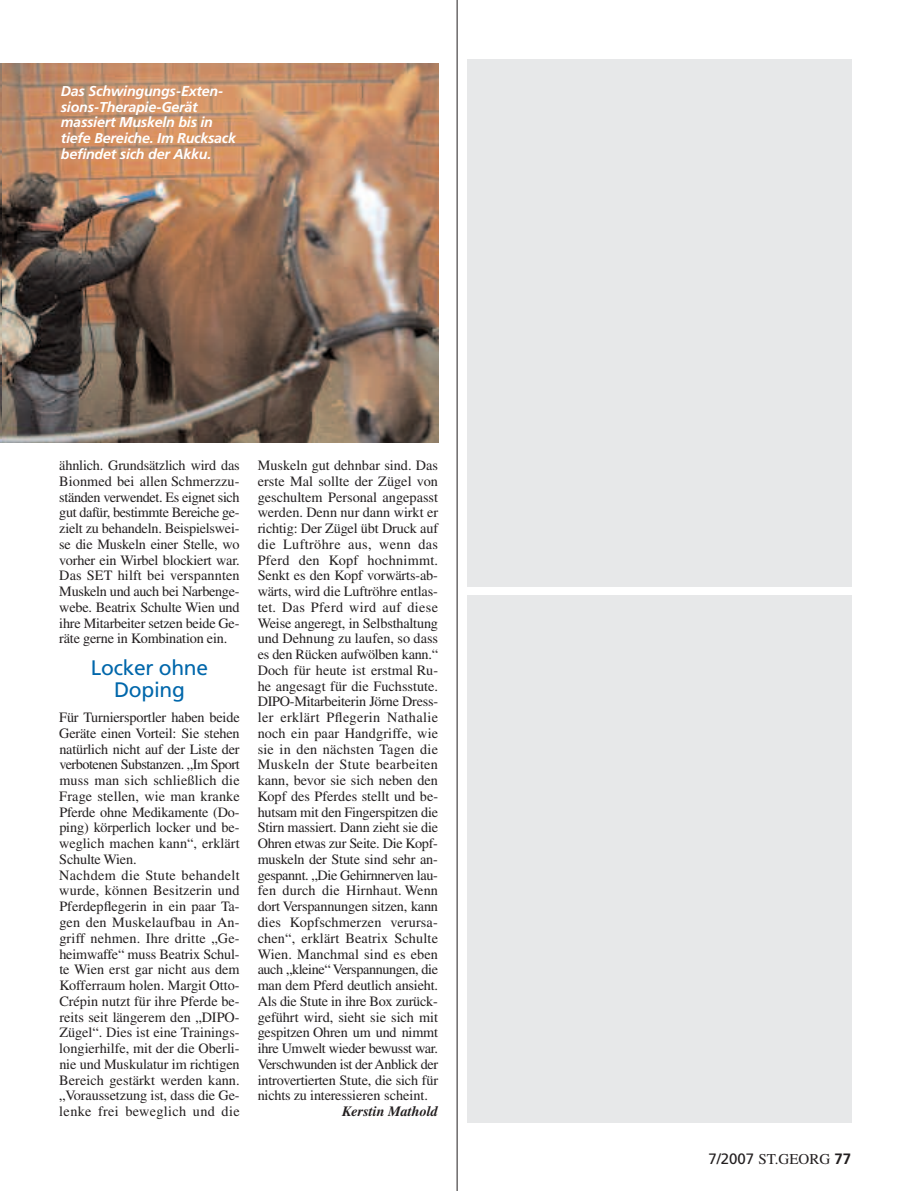
<style>
.page{position:relative;width:915px;height:1191px;background:#fff}
.page>*{position:absolute;margin:0;border:0;box-sizing:border-box;transform-origin:0 0}
.t1{font:21px/21.8px "Frutiger LT Com";letter-spacing:-.015em;color:#0067ab;text-align:center}
.t2{font:15px "Times LT Std";color:#231f20}
.t3{font:14.25px/15.8px "Times LT Std";color:#231f20;text-align:justify}
.t4{font:italic 700 14.25px/15.8px "Frutiger LT Com";letter-spacing:-.015em;color:#fff}
.t5{font:italic 700 14.25px "Times LT Std";color:#231f20}
.s1{font-family:"Frutiger LT Com"}
.s2{font-family:"Frutiger LT Com";font-weight:700}
</style>
<div class="page">
<div style="left:467px;top:59px;width:383px;height:528px;background:#e7e8e9"></div>
<div style="left:467px;top:596px;width:383px;height:527px;background:#e7e8e9"></div>
<hr style="left:456px;top:0;width:1px;height:1191px;background:#231f20">
<img style="left:1px;top:64px;width:437px;height:379px">
<p class="t4" style="left:61px;top:83px;width:176px">Das Schwingungs-Exten&shy;sions-Therapie-Gerät massiert Muskeln bis in tiefe Bereiche. Im Rucksack befindet sich der Akku.</p>
<p class="t3" style="left:59px;top:459px;width:182px">ähnlich. Grundsätzlich wird das Bionmed bei allen Schmerzzu&shy;ständen verwendet. Es eignet sich gut dafür, bestimmte Bereiche ge&shy;zielt zu behandeln. Beispielswei&shy;se die Muskeln einer Stelle, wo vorher ein Wirbel blockiert war.<br>Das SET hilft bei verspannten Muskeln und auch bei Narbenge&shy;webe. Beatrix Schulte Wien und ihre Mitarbeiter setzen beide Ge&shy;räte gerne in Kombination ein.</p>
<h1 class="t1" style="left:91px;top:657px;width:119px">Locker ohne<br>Doping</h1>
<p class="t3" style="left:59px;top:711px;width:182px;text-align:left">Für Turniersportler haben beide<br>Geräte einen Vorteil: Sie stehen natürlich nicht auf der Liste der verbotenen Substanzen. „Im Sport muss man sich schließlich die<br>Frage stellen, wie man kranke<br>Pferde ohne Medikamente (Do&shy;ping) körperlich locker und be&shy;weglich machen kann“, erklärt<br>Schulte Wien.<br>Nachdem die Stute behandelt wurde, können Besitzerin und<br>Pferdepflegerin in ein paar Ta&shy;gen den Muskelaufbau in An&shy;griff nehmen. Ihre dritte „Ge&shy;heimwaffe“ muss Beatrix Schul&shy;te Wien erst gar nicht aus dem<br>Kofferraum holen. Margit Otto-<br>Crépin nutzt für ihre Pferde be&shy;reits seit längerem den „DIPO-<br>Zügel“. Dies ist eine Trainings&shy;longierhilfe, mit der die Oberli&shy;nie und Muskulatur im richtigen<br>Bereich gestärkt werden kann. „Voraussetzung ist, dass die Ge&shy;lenke frei beweglich und die</p>
<p class="t3" style="left:257px;top:459px;width:182px">Muskeln gut dehnbar sind. Das erste Mal sollte der Zügel von geschultem Personal angepasst werden. Denn nur dann wirkt er richtig: Der Zügel übt Druck auf die Luftröhre aus, wenn das Pferd den Kopf hochnimmt.<br>Senkt es den Kopf vorwärts-ab&shy;wärts, wird die Luftröhre entlas&shy;tet. Das Pferd wird auf diese Weise angeregt, in Selbsthaltung und Dehnung zu laufen, so dass es den Rücken aufwölben kann.“ Doch für heute ist erstmal Ru&shy;he angesagt für die Fuchsstute.<br>DIPO-Mitarbeiterin Jörne Dress&shy;ler erklärt Pflegerin Nathalie noch ein paar Handgriffe, wie sie in den nächsten Tagen die Muskeln der Stute bearbeiten kann, bevor sie sich neben den Kopf des Pferdes stellt und be&shy;hutsam mit den Fingerspitzen die Stirn massiert. Dann zieht sie die Ohren etwas zur Seite. Die Kopf&shy;muskeln der Stute sind sehr an&shy;gespannt. „Die Gehirnnerven lau&shy;fen durch die Hirnhaut. Wenn dort Verspannungen sitzen, kann dies Kopfschmerzen verursa&shy;chen“, erklärt Beatrix Schulte Wien. Manchmal sind es eben auch „kleine“ Verspannungen, die man dem Pferd deutlich ansieht.<br>Als die Stute in ihre Box zurück&shy;geführt wird, sieht sie sich mit gespitzen Ohren um und nimmt ihre Umwelt wieder bewusst war.<br>Verschwunden ist der Anblick der introvertierten Stute, die sich für nichts zu interessieren scheint.</p>
<p class="t5" style="left:342px;top:1106px;width:97px">Kerstin Mathold</p>
<p class="t2" style="left:708px;top:1153px;width:144px"><span class="s1">7/2007</span> ST.GEORG <span class="s2">77</span></p>
</div>
